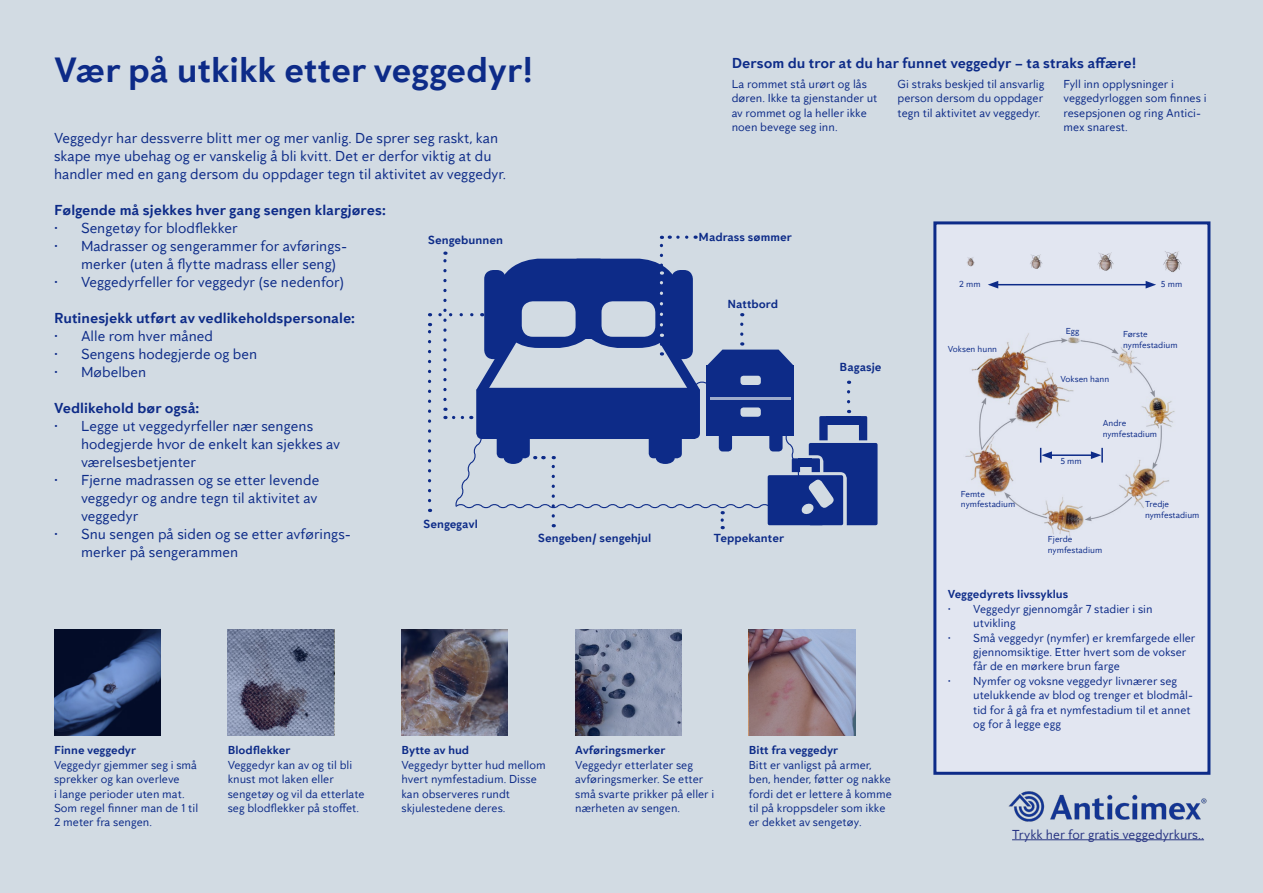
<style>
.page{position:relative;width:1263px;height:893px;background:#d2dbe3}
.page>*{position:absolute;margin:0;border:0;box-sizing:border-box;transform-origin:0 0}
.t1{font:700 36.45px "Anticimex Sans";color:#0d2b88}
.t2{font:15px/18px "Anticimex Sans";color:#0d2b88}
.t3{font:700 15px "Anticimex Sans";color:#0d2b88}
.t4{font:13.5px "Anticimex Sans";color:#283583}
.t5{font:700 12.15px "Anticimex Sans";color:#0d2b88}
.t6{font:12px/14.4px "Anticimex Sans";color:#0d2b88}
.t7{font:700 12px "Anticimex Sans";color:#0d2b88}
.t8{font:9px/10.8px "Anticimex Sans";color:#0d2b88}
</style>
<div class="page">
<img style="left:1008px;top:791px;width:199px;height:31px">
<svg style="left:428px;top:323px;width:3px;height:178px"></svg>
<div style="left:809px;top:443px;width:68px;height:82px;background:#0d2b88;border-radius:2px"></div>
<svg style="left:859px;top:416px;width:8px;height:24px"></svg>
<div style="left:826px;top:416px;width:34px;height:8px;background:#0d2b88"></div>
<svg style="left:440px;top:236px;width:410px;height:293px"></svg>
<svg style="left:933px;top:221px;width:277px;height:554px;background:#254093"></svg>
<svg style="left:935px;top:224px;width:274px;height:548px;fill:#e2e6f1"></svg>
<hr style="left:1050px;top:454px;width:43px;height:2px;background:#0d2b88">
<svg style="left:1040px;top:448px;width:12px;height:15px"></svg>
<svg style="left:1091px;top:448px;width:12px;height:15px"></svg>
<hr style="left:996px;top:284px;width:152px;height:1px;background:#0d2b88">
<svg style="left:988px;top:281px;width:10px;height:7px"></svg>
<svg style="left:1145px;top:281px;width:11px;height:7px"></svg>
<svg style="left:54px;top:629px;width:106px;height:107px;background:#293b64"></svg>
<svg style="left:228px;top:629px;width:106px;height:107px;background:#6b738d"></svg>
<svg style="left:401px;top:629px;width:107px;height:107px;background:#5f5964"></svg>
<svg style="left:575px;top:629px;width:106px;height:107px;background:#767f99"></svg>
<svg style="left:749px;top:629px;width:106px;height:107px;background:#8f8290"></svg>
<hr style="left:1012px;top:839px;width:192px;height:1px;background:#283583">
<h1 class="t1" style="left:54px;top:47px;width:481px">Vær på utkikk etter veggedyr!</h1>
<p class="t3" style="left:732px;top:54px;width:406px">Dersom du tror at du har funnet veggedyr – ta straks affære!</p>
<p class="t6" style="left:732px;top:77px;width:147px">La rommet stå urørt og lås døren. Ikke ta gjenstander ut av rommet og la heller ikke noen bevege seg inn.</p>
<p class="t6" style="left:898px;top:77px;width:148px;text-align:justify">Gi straks beskjed til ansvarlig person dersom du oppdager tegn til aktivitet av veggedyr.</p>
<p class="t6" style="left:1063px;top:77px;width:145px">Fyll inn opplysninger i veggedyrloggen som finnes i resepsjonen og ring Antici&shy;mex snarest.</p>
<p class="t2" style="left:54px;top:129px;width:453px">Veggedyr har dessverre blitt mer og mer vanlig. De sprer seg raskt, kan skape mye ubehag og er vanskelig å bli kvitt. Det er derfor viktig at du handler med en gang dersom du oppdager tegn til aktivitet av veggedyr.</p>
<p class="t3" style="left:54px;top:201px;width:333px">Følgende må sjekkes hver gang sengen klargjøres:</p>
<p class="t2" style="left:54px;top:219px;width:185px">• Sengetøy for blodflekker</p>
<p class="t2" style="left:81px;top:237px;width:268px;text-indent:-27px">• Madrasser og sengerammer for avførings&shy;merker (uten å flytte madrass eller seng)</p>
<p class="t2" style="left:54px;top:273px;width:292px">• Veggedyrfeller for veggedyr (se nedenfor)</p>
<p class="t3" style="left:54px;top:309px;width:303px">Rutinesjekk utført av vedlikeholdspersonale:</p>
<p class="t2" style="left:54px;top:327px;width:161px">• Alle rom hver måned</p>
<p class="t2" style="left:54px;top:345px;width:205px">• Sengens hodegjerde og ben</p>
<p class="t2" style="left:54px;top:363px;width:94px">• Møbelben</p>
<p class="t3" style="left:54px;top:399px;width:147px">Vedlikehold bør også:</p>
<p class="t2" style="left:81px;top:417px;width:261px;text-indent:-27px">• Legge ut veggedyrfeller nær sengens hodegjerde hvor de enkelt kan sjekkes av værelsesbetjenter</p>
<p class="t2" style="left:81px;top:471px;width:240px;text-indent:-27px">• Fjerne madrassen og se etter levende veggedyr og andre tegn til aktivitet av veggedyr</p>
<p class="t2" style="left:81px;top:525px;width:272px;text-indent:-27px">• Snu sengen på siden og se etter avførings&shy;merker på sengerammen</p>
<p class="t5" style="left:428px;top:232px;width:77px">Sengebunnen</p>
<p class="t5" style="left:699px;top:229px;width:95px">Madrass sømmer</p>
<p class="t8" style="left:959px;top:279px;width:23px">2 mm</p>
<p class="t8" style="left:1161px;top:279px;width:23px">5 mm</p>
<p class="t5" style="left:727px;top:296px;width:52px">Nattbord</p>
<p class="t8" style="left:1066px;top:325px;width:15px">Egg</p>
<p class="t8" style="left:1123px;top:328px;width:56px">Første nymfestadium</p>
<p class="t8" style="left:948px;top:343px;width:51px">Voksen hunn</p>
<p class="t5" style="left:840px;top:359px;width:43px">Bagasje</p>
<p class="t8" style="left:1060px;top:373px;width:50px">Voksen hann</p>
<p class="t8" style="left:1103px;top:418px;width:56px">Andre nymfestadium</p>
<p class="t8" style="left:1060px;top:456px;width:23px">5 mm</p>
<p class="t8" style="left:961px;top:488px;width:56px">Femte nymfestadium</p>
<p class="t8" style="left:1145px;top:499px;width:56px">Tredje nymfestadium</p>
<p class="t5" style="left:423px;top:516px;width:56px">Sengegavl</p>
<p class="t5" style="left:538px;top:531px;width:115px">Sengeben/ sengehjul</p>
<p class="t5" style="left:714px;top:531px;width:72px">Teppekanter</p>
<p class="t8" style="left:1048px;top:533px;width:56px">Fjerde nymfestadium</p>
<p class="t7" style="left:54px;top:743px;width:84px">Finne veggedyr</p>
<p class="t6" style="left:54px;top:757px;width:146px">Veggedyr gjemmer seg i små sprekker og kan overleve<br>i lange perioder uten mat.<br>Som regel finner man de 1 til<br>2 meter fra sengen.</p>
<p class="t7" style="left:228px;top:743px;width:64px">Blodflekker</p>
<p class="t6" style="left:228px;top:757px;width:138px">Veggedyr kan av og til bli knust mot laken eller sengetøy og vil da etterlate seg blodflekker på stoffet.</p>
<p class="t7" style="left:401px;top:743px;width:69px">Bytte av hud</p>
<p class="t6" style="left:401px;top:757px;width:146px">Veggedyr bytter hud mellom hvert nymfestadium. Disse kan observeres rundt skjulestedene deres.</p>
<p class="t7" style="left:575px;top:743px;width:92px">Avføringsmerker</p>
<p class="t6" style="left:575px;top:757px;width:141px">Veggedyr etterlater seg avføringsmerker. Se etter små svarte prikker på eller i nærheten av sengen.</p>
<p class="t7" style="left:749px;top:743px;width:91px">Bitt fra veggedyr</p>
<p class="t6" style="left:749px;top:757px;width:144px">Bitt er vanligst på armer, ben, hender, føtter og nakke fordi det er lettere å komme til på kroppsdeler som ikke er dekket av sengetøy.</p>
<p class="t7" style="left:948px;top:587px;width:122px">Veggedyrets livssyklus</p>
<p class="t6" style="left:973px;top:601px;width:181px;text-indent:-26px">• Veggedyr gjennomgår 7 stadier i sin utvikling</p>
<p class="t6" style="left:973px;top:630px;width:224px;text-indent:-26px">• Små veggedyr (nymfer) er kremfargede eller gjennomsiktige. Etter hvert som de vokser får de en mørkere brun farge</p>
<p class="t6" style="left:973px;top:673px;width:221px;text-indent:-26px">• Nymfer og voksne veggedyr livnærer seg utelukkende av blod og trenger et blodmål&shy;tid for å gå fra et nymfestadium til et annet og for å legge egg</p>
<p class="t4" style="left:1012px;top:826px;width:193px">Trykk her for gratis veggedyrkurs..</p>
</div>
